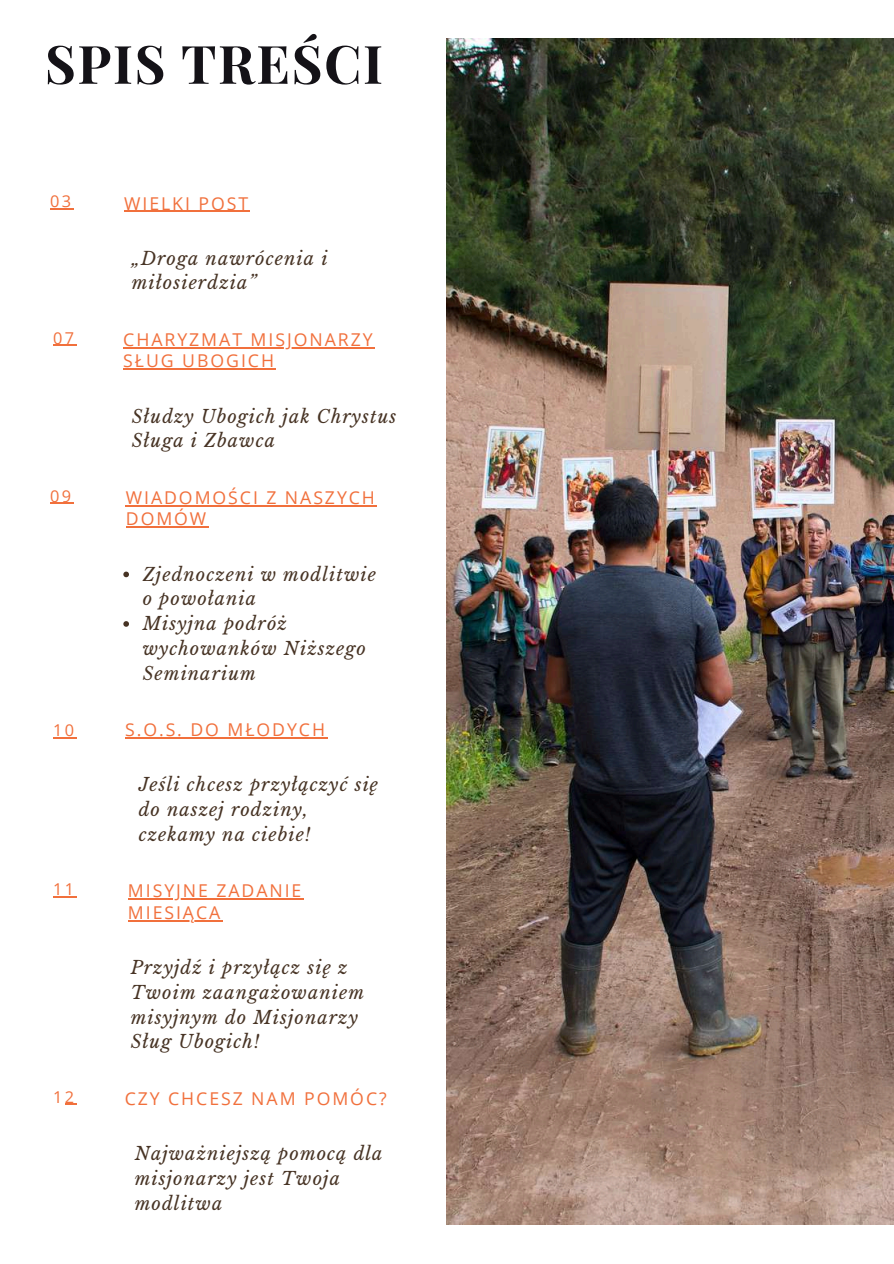
<style>
.page{position:relative;width:894px;height:1264px;background:#fff}
.page>*{position:absolute;margin:0;border:0;box-sizing:border-box;transform-origin:0 0}
.t1{font:700 52.95px "Playfair Display";letter-spacing:.03em;color:#141217}
.t2{font:italic 18px/24.8px "Libre Baskerville";letter-spacing:.06em;color:#473324}
.t3{font:17.7px/21.3px "Open Sans";letter-spacing:.11em;color:#f1703c}
.t4{font:16.35px "Open Sans";letter-spacing:.14em;color:#f1703c}
</style>
<div class="page">
<img style="left:446px;top:39px;width:447px;height:1185px">
<hr style="left:50px;top:208px;width:24px;height:2px;background:#f1703c">
<hr style="left:124px;top:211px;width:126px;height:1px;background:#f1703c">
<svg style="left:53px;top:345px;width:23px;height:1px"></svg>
<hr style="left:123px;top:347px;width:251px;height:1px;background:#f1703c">
<hr style="left:123px;top:368px;width:153px;height:1px;background:#f1703c">
<svg style="left:50px;top:503px;width:24px;height:1px"></svg>
<hr style="left:126px;top:505px;width:251px;height:1px;background:#f1703c">
<hr style="left:126px;top:526px;width:82px;height:1px;background:#f1703c">
<svg style="left:53px;top:737px;width:23px;height:1px"></svg>
<hr style="left:128px;top:898px;width:175px;height:1px;background:#f1703c">
<hr style="left:128px;top:920px;width:94px;height:1px;background:#f1703c">
<svg style="left:123px;top:571px;width:6px;height:6px"></svg>
<svg style="left:123px;top:621px;width:6px;height:5px"></svg>
<svg style="left:53px;top:896px;width:23px;height:1px"></svg>
<hr style="left:125px;top:737px;width:202px;height:1px;background:#f1703c">
<h1 class="t1" style="left:45px;top:27px;width:339px">SPIS TREŚCI</h1>
<p class="t4" style="left:50px;top:190px;width:22px">03</p>
<p class="t3" style="left:124px;top:192px;width:125px">WIELKI POST</p>
<p class="t2" style="left:132px;top:246px;width:197px">„Droga nawrócenia i miłosierdzia”</p>
<p class="t4" style="left:53px;top:326px;width:22px">07</p>
<p class="t3" style="left:123px;top:328px;width:251px">CHARYZMAT MISJONARZY<br>SŁUG UBOGICH</p>
<p class="t2" style="left:132px;top:404px;width:266px">Słudzy Ubogich jak Chrystus<br>Sługa i Zbawca</p>
<p class="t4" style="left:50px;top:484px;width:22px">09</p>
<p class="t3" style="left:126px;top:486px;width:250px">WIADOMOŚCI Z NASZYCH<br>DOMÓW</p>
<p class="t2" style="left:143px;top:562px;width:235px">Zjednoczeni w modlitwie o powołania<br>Misyjna podróż wychowanków Niższego<br>Seminarium</p>
<p class="t4" style="left:53px;top:718px;width:22px">10</p>
<p class="t3" style="left:125px;top:718px;width:201px">S.O.S. DO MŁODYCH</p>
<p class="t2" style="left:139px;top:772px;width:241px">Jeśli chcesz przyłączyć się do naszej rodziny, czekamy na ciebie!</p>
<p class="t4" style="left:53px;top:877px;width:22px">11</p>
<p class="t3" style="left:128px;top:879px;width:175px">MISYJNE ZADANIE<br>MIESIĄCA</p>
<p class="t2" style="left:131px;top:955px;width:235px">Przyjdź i przyłącz się z<br>Twoim zaangażowaniem misyjnym do Misjonarzy<br>Sług Ubogich!</p>
<p class="t4" style="left:53px;top:1085px;width:22px">12</p>
<p class="t3" style="left:125px;top:1087px;width:263px">CZY CHCESZ NAM POMÓC?</p>
<p class="t2" style="left:135px;top:1141px;width:249px">Najważniejszą pomocą dla misjonarzy jest Twoja modlitwa</p>
</div>
